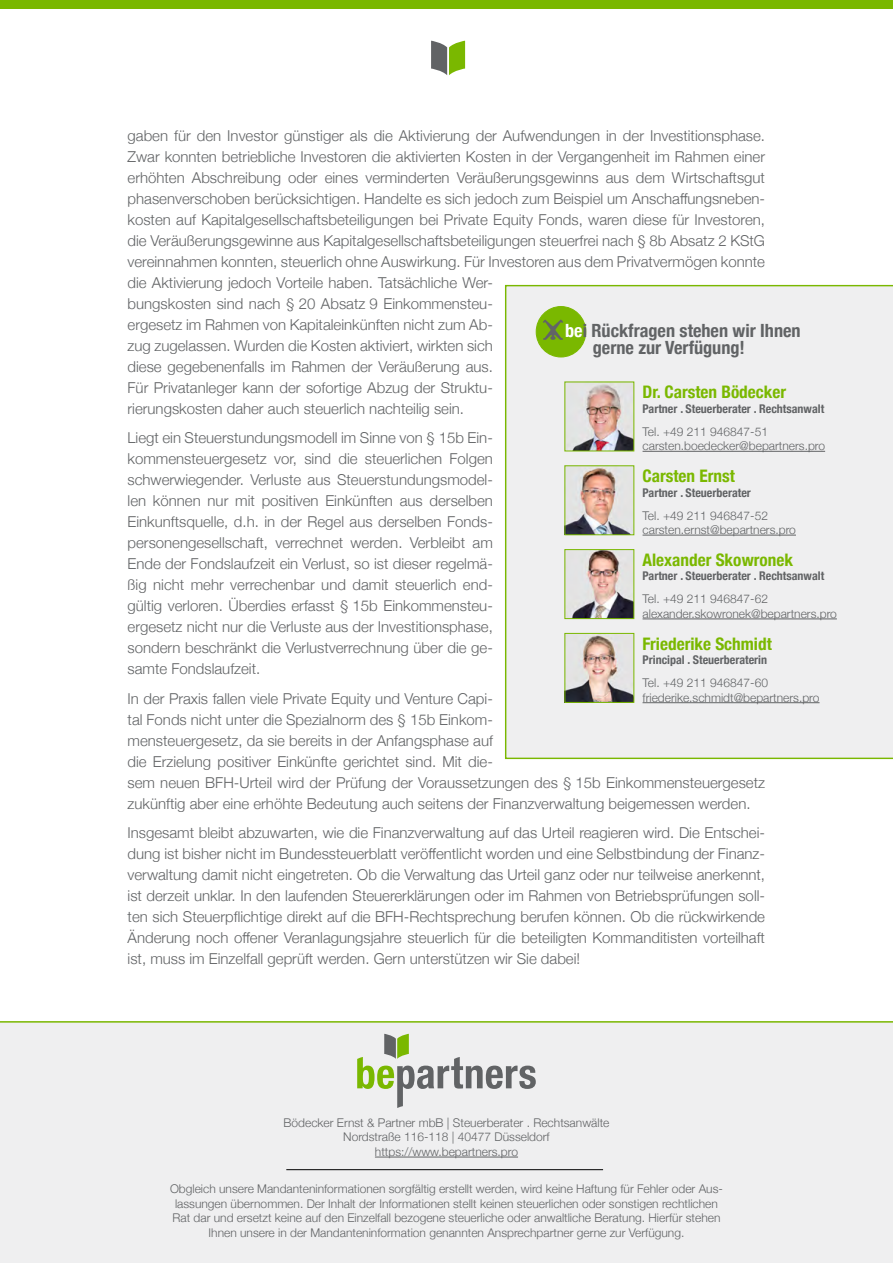
<style>
.page{position:relative;width:893px;height:1263px;background:#fff}
.page>*{position:absolute;margin:0;border:0;box-sizing:border-box;transform-origin:0 0}
.t1{font:700 condensed 18.15px/16.5px "Helvetica Neue";color:#616365}
.t2{font:700 condensed 17.25px "Helvetica Neue";color:#7ab800}
.t3{font:300 15px/21px "Helvetica Neue";color:#616365}
.t4{font:300 12px/14.4px "Helvetica Neue";color:#616365}
.t5{font:700 condensed 12px "Helvetica Neue";color:#616365}
.s1{color:#fff}
</style>
<div class="page">
<div style="left:0;top:0;width:893px;height:9px;background:#7ab800"></div>
<svg style="left:431px;top:41px;width:34px;height:34px"></svg>
<div style="left:0;top:1021px;width:893px;height:242px;background:#efeff0"></div>
<hr style="left:286px;top:1169px;width:317px;height:1px;background:#000">
<hr style="left:375px;top:1157px;width:143px;height:1px;background:#616365">
<svg style="left:357px;top:1034px;width:179px;height:74px"></svg>
<div style="left:505px;top:285px;width:388px;height:474px;background:#efeff0"></div>
<img style="left:567px;top:635px;width:65px;height:65px">
<hr style="left:643px;top:702px;width:176px;height:1px;background:#616365">
<img style="left:567px;top:551px;width:65px;height:66px">
<div style="left:565px;top:549px;width:69px;height:70px;border:1px solid #7ab800"></div>
<hr style="left:643px;top:619px;width:194px;height:1px;background:#616365">
<img style="left:567px;top:468px;width:65px;height:65px">
<hr style="left:643px;top:535px;width:153px;height:1px;background:#616365">
<img style="left:567px;top:384px;width:65px;height:65px">
<hr style="left:643px;top:451px;width:182px;height:1px;background:#616365">
<div style="left:536px;top:307px;width:50px;height:50px;background:#7ab800;border-radius:50%"></div>
<div style="left:536px;top:306px;width:50px;height:51px;border:1px solid #7ab800;border-radius:50%"></div>
<svg style="left:543px;top:319px;width:20px;height:21px"></svg>
<p class="t3" style="left:128px;top:124px;width:639px">gaben für den Investor günstiger als die Aktivierung der Aufwendungen in der Investitionsphase.<br>Zwar konnten betriebliche Investoren die aktivierten Kosten in der Vergangenheit im Rahmen einer erhöhten Abschreibung oder eines verminderten Veräußerungsgewinns aus dem Wirtschaftsgut phasenverschoben berücksichtigen. Handelte es sich jedoch zum Beispiel um Anschaffungsneben&shy;kosten auf Kapitalgesellschaftsbeteiligungen bei Private Equity Fonds, waren diese für Investoren, die Veräußerungsgewinne aus Kapitalgesellschaftsbeteiligungen steuerfrei nach § 8b Absatz 2 KStG vereinnahmen konnten, steuerlich ohne Auswirkung. Für Investoren aus dem Privatvermögen konnte die Aktivierung jedoch Vorteile haben. Tatsächliche Wer-<br>bungskosten sind nach § 20 Absatz 9 Einkommensteu-<br>ergesetz im Rahmen von Kapitaleinkünften nicht zum Ab-<br>zug zugelassen. Wurden die Kosten aktiviert, wirkten sich<br>diese gegebenenfalls im Rahmen der Veräußerung aus.<br>Für Privatanleger kann der sofortige Abzug der Struktu-<br>rierungskosten daher auch steuerlich nachteilig sein.</p>
<p class="t3" style="left:128px;top:426px;width:367px;text-align:justify">Liegt ein Steuerstundungsmodell im Sinne von § 15b Ein&shy;kommensteuergesetz vor, sind die steuerlichen Folgen schwerwiegender. Verluste aus Steuerstundungsmodel&shy;len können nur mit positiven Einkünften aus derselben Einkunftsquelle, d.h. in der Regel aus derselben Fonds&shy;personengesellschaft, verrechnet werden. Verbleibt am Ende der Fondslaufzeit ein Verlust, so ist dieser regelmä&shy;ßig nicht mehr verrechenbar und damit steuerlich end&shy;gültig verloren. Überdies erfasst § 15b Einkommensteu&shy;ergesetz nicht nur die Verluste aus der Investitionsphase, sondern beschränkt die Verlustverrechnung über die ge&shy;samte Fondslaufzeit.</p>
<p class="t3" style="left:128px;top:687px;width:639px">In der Praxis fallen viele Private Equity und Venture Capi-<br>tal Fonds nicht unter die Spezialnorm des § 15b Einkom-<br>mensteuergesetz, da sie bereits in der Anfangsphase auf<br>die Erzielung positiver Einkünfte gerichtet sind. Mit die-<br>sem neuen BFH-Urteil wird der Prüfung der Voraussetzungen des § 15b Einkommensteuergesetz zukünftig aber eine erhöhte Bedeutung auch seitens der Finanzverwaltung beigemessen werden.</p>
<p class="t3" style="left:128px;top:821px;width:639px;text-align:justify">Insgesamt bleibt abzuwarten, wie die Finanzverwaltung auf das Urteil reagieren wird. Die Entschei&shy;dung ist bisher nicht im Bundessteuerblatt veröffentlicht worden und eine Selbstbindung der Finanz&shy;verwaltung damit nicht eingetreten. Ob die Verwaltung das Urteil ganz oder nur teilweise anerkennt, ist derzeit unklar. In den laufenden Steuererklärungen oder im Rahmen von Betriebsprüfungen soll&shy;ten sich Steuerpflichtige direkt auf die BFH-Rechtsprechung berufen können. Ob die rückwirkende Änderung noch offener Veranlagungsjahre steuerlich für die beteiligten Kommanditisten vorteilhaft ist, muss im Einzelfall geprüft werden. Gern unterstützen wir Sie dabei!</p>
<p class="t1" style="left:593px;top:321px;width:209px;text-indent:-28px"><span class="s1">be</span>i Rückfragen stehen wir Ihnen gerne zur Verfügung!</p>
<p class="t2" style="left:643px;top:378px;width:145px">Dr. Carsten Bödecker</p>
<p class="t5" style="left:643px;top:399px;width:183px">Partner . Steuerberater . Rechtsanwalt</p>
<p class="t4" style="left:643px;top:423px;width:184px">Tel. +49 211 946847-51 carsten.boedecker@bepartners.pro</p>
<p class="t2" style="left:643px;top:462px;width:94px">Carsten Ernst</p>
<p class="t5" style="left:643px;top:482px;width:110px">Partner . Steuerberater</p>
<p class="t4" style="left:643px;top:507px;width:155px">Tel. +49 211 946847-52 carsten.ernst@bepartners.pro</p>
<p class="t2" style="left:643px;top:545px;width:152px">Alexander Skowronek</p>
<p class="t5" style="left:643px;top:566px;width:183px">Partner . Steuerberater . Rechtsanwalt</p>
<p class="t4" style="left:643px;top:591px;width:196px">Tel. +49 211 946847-62 alexander.skowronek@bepartners.pro</p>
<p class="t2" style="left:643px;top:629px;width:131px">Friederike Schmidt</p>
<p class="t5" style="left:643px;top:650px;width:126px">Principal . Steuerberaterin</p>
<p class="t4" style="left:643px;top:675px;width:178px">Tel. +49 211 946847-60 friederike.schmidt@bepartners.pro</p>
<p class="t4" style="left:284px;top:1115px;width:327px;text-align:center">Bödecker Ernst &amp; Partner mbB | Steuerberater . Rechtsanwälte<br>Nordstraße 116-118 | 40477 Düsseldorf https://www.bepartners.pro</p>
<p class="t4" style="left:170px;top:1181px;width:554px;text-align:center">Obgleich unsere Mandanteninformationen sorgfältig erstellt werden, wird keine Haftung für Fehler oder Aus&shy;lassungen übernommen. Der Inhalt der Informationen stellt keinen steuerlichen oder sonstigen rechtlichen Rat dar und ersetzt keine auf den Einzelfall bezogene steuerliche oder anwaltliche Beratung. Hierfür stehen Ihnen unsere in der Mandanteninformation genannten Ansprechpartner gerne zur Verfügung.</p>
</div>
